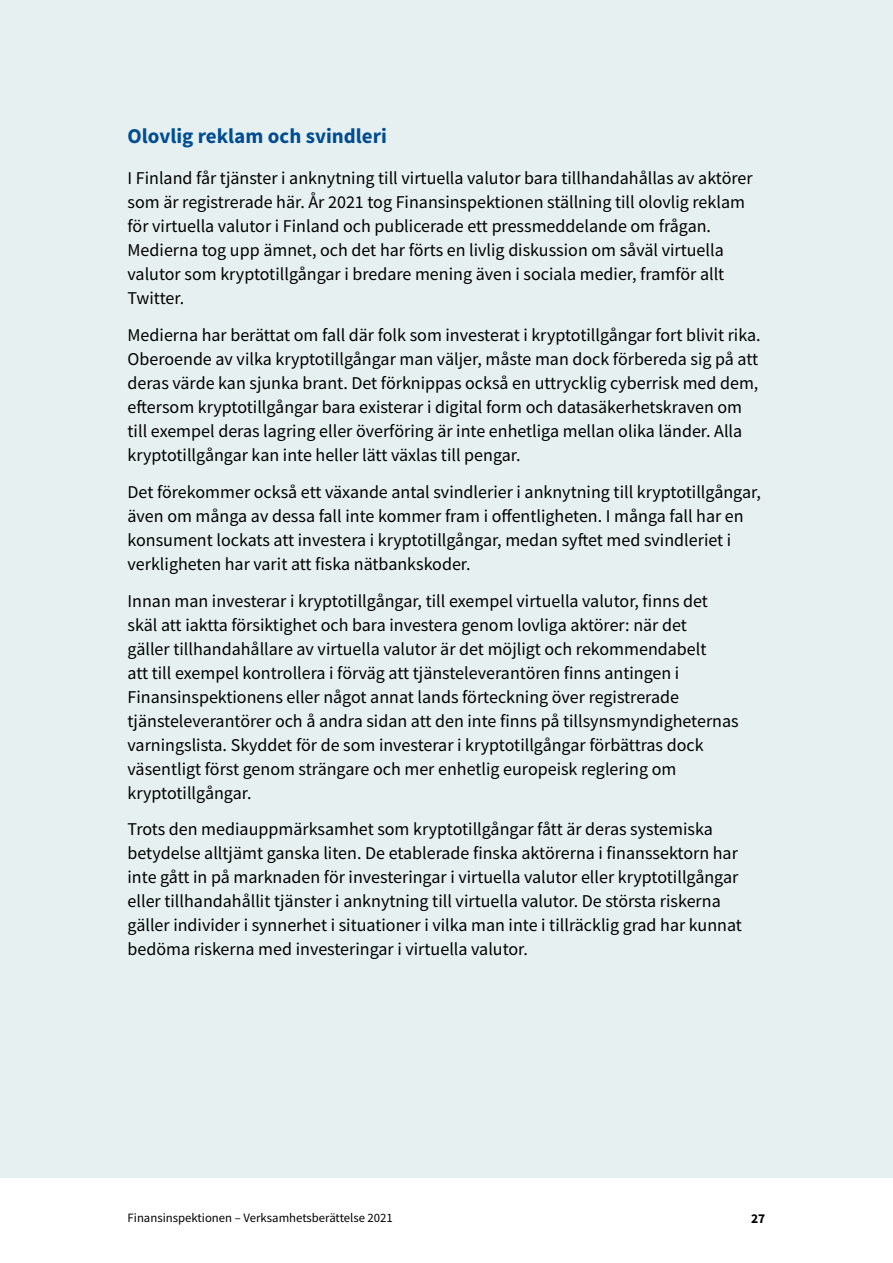
<style>
.page{position:relative;width:893px;height:1263px;background:#fff}
.page>*{position:absolute;margin:0;border:0;box-sizing:border-box;transform-origin:0 0}
.Otsikko_2{font:700 21px "Source Sans Pro";color:#004d93}
.Leipäteksti{font:18px/24px "Source Sans Pro";color:#000}
.t1{font:700 13.5px "Source Sans Pro";color:#000}
.t2{font:12.75px "Source Sans Pro";color:#000}
</style>
<div class="page">
<div style="left:0;top:0;width:893px;height:1178px;background:#e6f0f1"></div>
<h2 class="Otsikko_2" style="left:128px;top:123px;width:261px">Olovlig reklam och svindleri</h2>
<p class="Leipäteksti" style="left:128px;top:166px;width:627px">I Finland får tjänster i anknytning till virtuella valutor bara tillhandahållas av aktörer som är registrerade här. År 2021 tog Finansinspektionen ställning till olovlig reklam för virtuella valutor i Finland och publicerade ett pressmeddelande om frågan.<br>Medierna tog upp ämnet, och det har förts en livlig diskussion om såväl virtuella valutor som kryptotillgångar i bredare mening även i sociala medier, framför allt Twitter.</p>
<p class="Leipäteksti" style="left:128px;top:323px;width:632px">Medierna har berättat om fall där folk som investerat i kryptotillgångar fort blivit rika.<br>Oberoende av vilka kryptotillgångar man väljer, måste man dock förbereda sig på att deras värde kan sjunka brant. Det förknippas också en uttrycklig cyberrisk med dem, eftersom kryptotillgångar bara existerar i digital form och datasäkerhetskraven om till exempel deras lagring eller överföring är inte enhetliga mellan olika länder. Alla kryptotillgångar kan inte heller lätt växlas till pengar.</p>
<p class="Leipäteksti" style="left:128px;top:480px;width:635px">Det förekommer också ett växande antal svindlerier i anknytning till kryptotillgångar, även om många av dessa fall inte kommer fram i offentligheten. I många fall har en konsument lockats att investera i kryptotillgångar, medan syftet med svindleriet i verkligheten har varit att fiska nätbankskoder.</p>
<p class="Leipäteksti" style="left:128px;top:589px;width:613px">Innan man investerar i kryptotillgångar, till exempel virtuella valutor, finns det skäl att iaktta försiktighet och bara investera genom lovliga aktörer: när det<br>gäller tillhandahållare av virtuella valutor är det möjligt och rekommendabelt<br>att till exempel kontrollera i förväg att tjänsteleverantören finns antingen i Finansinspektionens eller något annat lands förteckning över registrerade tjänsteleverantörer och å andra sidan att den inte finns på tillsynsmyndigheternas varningslista. Skyddet för de som investerar i kryptotillgångar förbättras dock väsentligt först genom strängare och mer enhetlig europeisk reglering om kryptotillgångar.</p>
<p class="Leipäteksti" style="left:128px;top:817px;width:616px">Trots den mediauppmärksamhet som kryptotillgångar fått är deras systemiska betydelse alltjämt ganska liten. De etablerade finska aktörerna i finanssektorn har inte gått in på marknaden för investeringar i virtuella valutor eller kryptotillgångar eller tillhandahållit tjänster i anknytning till virtuella valutor. De största riskerna gäller individer i synnerhet i situationer i vilka man inte i tillräcklig grad har kunnat bedöma riskerna med investeringar i virtuella valutor.</p>
<p class="t2" style="left:128px;top:1209px;width:267px">Finansinspektionen – Verksamhetsberättelse 2021</p>
<p class="t1" style="left:751px;top:1209px;width:16px">27</p>
</div>
